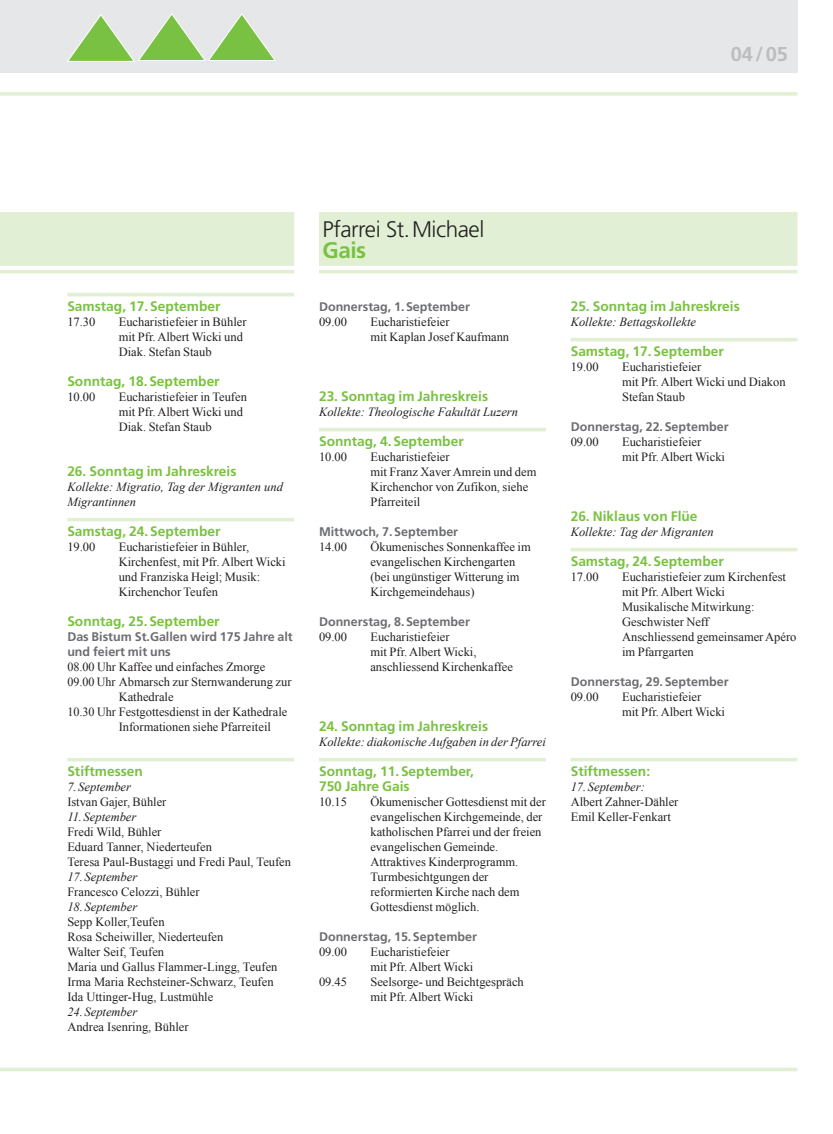
<style>
.page{position:relative;width:833px;height:1134px;background:#fff}
.page>*{position:absolute;margin:0;border:0;box-sizing:border-box;transform-origin:0 0}
.t1{font:300 22.5px "Frutiger LT Std";letter-spacing:-.02em;color:#231f20}
.t2{font:700 22.5px "Frutiger LT Std";color:#79c142}
.t3{font:700 20px "Frutiger LT Std";color:#bcbdc0}
.t4{font:700 13.75px/15px "Frutiger LT Std";color:#79c142}
.t5{font:12.5px/15px "Times New Roman";color:#231f20}
.t6{font:italic 12.5px/15px "Times New Roman";color:#231f20}
.t7{font:700 12.5px/15px "Frutiger LT Std";color:#6c6d70}
.t8{font:12.5px "Times New Roman";color:#231f20;scale:.96 1}
</style>
<div class="page">
<div style="left:0;top:212px;width:294px;height:54px;background:#e1efd4"></div>
<hr style="left:0;top:270px;width:294px;height:3px;background:#e1efd4">
<div style="left:319px;top:212px;width:478px;height:54px;background:#e1efd4"></div>
<hr style="left:319px;top:270px;width:478px;height:3px;background:#e1efd4">
<div style="left:0;top:0;width:797px;height:73px;background:#e6e7e9"></div>
<hr style="left:0;top:92px;width:797px;height:4px;background:#e1efd4">
<svg style="left:67px;top:14px;width:208px;height:48px"></svg>
<hr style="left:0;top:1068px;width:797px;height:3px;background:#e1efd4">
<hr style="left:67px;top:293px;width:227px;height:3px;background:#e1efd4">
<hr style="left:67px;top:518px;width:227px;height:3px;background:#e1efd4">
<hr style="left:67px;top:758px;width:227px;height:3px;background:#e1efd4">
<hr style="left:319px;top:428px;width:227px;height:3px;background:#e1efd4">
<hr style="left:319px;top:758px;width:227px;height:3px;background:#e1efd4">
<hr style="left:570px;top:338px;width:227px;height:3px;background:#e1efd4">
<hr style="left:570px;top:548px;width:227px;height:3px;background:#e1efd4">
<hr style="left:570px;top:758px;width:227px;height:3px;background:#e1efd4">
<h2 class="t3" style="left:730px;top:42px;width:59px">04/05</h2>
<p class="t4" style="left:67px;top:298px;width:155px">Samstag, 17.September</p>
<p class="t5" style="left:67px;top:314px;width:30px">17.30</p>
<p class="t5" style="left:119px;top:314px;width:129px">Eucharistiefeier in Bühler mit Pfr. Albert Wicki und<br>Diak. Stefan Staub</p>
<p class="t4" style="left:67px;top:373px;width:154px">Sonntag, 18.September</p>
<p class="t5" style="left:67px;top:389px;width:30px">10.00</p>
<p class="t5" style="left:119px;top:389px;width:130px">Eucharistiefeier in Teufen mit Pfr. Albert Wicki und<br>Diak. Stefan Staub</p>
<p class="t4" style="left:67px;top:463px;width:171px">26. Sonntag im Jahreskreis</p>
<p class="t6" style="left:67px;top:479px;width:217px">Kollekte: Migratio, Tag der Migranten und<br>Migrantinnen</p>
<p class="t4" style="left:67px;top:523px;width:155px">Samstag, 24.September</p>
<p class="t5" style="left:67px;top:539px;width:30px">19.00</p>
<p class="t5" style="left:119px;top:539px;width:168px">Eucharistiefeier in Bühler,<br>Kirchenfest, mit Pfr. Albert Wicki und Franziska Heigl; Musik:<br>Kirchenchor Teufen</p>
<p class="t4" style="left:67px;top:613px;width:154px">Sonntag, 25.September</p>
<p class="t7" style="left:67px;top:629px;width:227px">Das Bistum St.Gallen wird 175 Jahre alt und feiert mit uns</p>
<p class="t5" style="left:67px;top:659px;width:199px">08.00 Uhr Kaffee und einfaches Zmorge</p>
<p class="t8" style="left:67px;top:673px;width:235px">09.00 Uhr Abmarsch zur Sternwanderung zur</p>
<p class="t5" style="left:119px;top:689px;width:56px">Kathedrale</p>
<p class="t5" style="left:67px;top:704px;width:221px">10.30 Uhr Festgottesdienst in der Kathedrale</p>
<p class="t5" style="left:119px;top:719px;width:154px">Informationen siehe Pfarreiteil</p>
<p class="t4" style="left:67px;top:763px;width:77px">Stiftmessen</p>
<p class="t6" style="left:67px;top:779px;width:65px">7.September</p>
<p class="t5" style="left:67px;top:794px;width:100px">Istvan Gajer, Bühler</p>
<p class="t6" style="left:67px;top:809px;width:71px">11. September</p>
<p class="t5" style="left:67px;top:824px;width:225px">Fredi Wild, Bühler<br>Eduard Tanner, Niederteufen<br>Teresa Paul-Bustaggi und Fredi Paul, Teufen</p>
<p class="t6" style="left:67px;top:869px;width:71px">17.September</p>
<p class="t5" style="left:67px;top:884px;width:134px">Francesco Celozzi, Bühler</p>
<p class="t6" style="left:67px;top:899px;width:71px">18.September</p>
<p class="t5" style="left:67px;top:914px;width:212px">Sepp Koller,Teufen<br>Rosa Scheiwiller, Niederteufen<br>Walter Seif, Teufen<br>Maria und Gallus Flammer-Lingg, Teufen<br>Irma Maria Rechsteiner-Schwarz, Teufen<br>Ida Uttinger-Hug, Lustmühle</p>
<p class="t6" style="left:67px;top:1004px;width:71px">24.September</p>
<p class="t5" style="left:67px;top:1019px;width:123px">Andrea Isenring, Bühler</p>
<h1 class="t1" style="left:322px;top:217px;width:163px">Pfarrei St.Michael</h1>
<h1 class="t2" style="left:322px;top:236px;width:45px">Gais</h1>
<p class="t7" style="left:319px;top:299px;width:152px">Donnerstag, 1.September</p>
<p class="t5" style="left:319px;top:314px;width:30px">09.00</p>
<p class="t5" style="left:370px;top:314px;width:140px">Eucharistiefeier<br>mit Kaplan Josef Kaufmann</p>
<p class="t4" style="left:319px;top:388px;width:171px">23. Sonntag im Jahreskreis</p>
<p class="t6" style="left:319px;top:404px;width:200px">Kollekte: Theologische Fakultät Luzern</p>
<p class="t4" style="left:319px;top:433px;width:146px">Sonntag, 4.September</p>
<p class="t5" style="left:319px;top:449px;width:30px">10.00</p>
<p class="t5" style="left:370px;top:449px;width:167px">Eucharistiefeier<br>mit Franz Xaver Amrein und dem<br>Kirchenchor von Zufikon, siehe<br>Pfarreiteil</p>
<p class="t7" style="left:319px;top:524px;width:141px">Mittwoch, 7.September</p>
<p class="t5" style="left:319px;top:539px;width:30px">14.00</p>
<p class="t5" style="left:370px;top:539px;width:162px">Ökumenisches Sonnenkaffee im evangelischen Kirchengarten (bei ungünstiger Witterung im<br>Kirchgemeindehaus)</p>
<p class="t7" style="left:319px;top:614px;width:152px">Donnerstag, 8.September</p>
<p class="t5" style="left:319px;top:629px;width:30px">09.00</p>
<p class="t5" style="left:370px;top:629px;width:144px">Eucharistiefeier<br>mit Pfr. Albert Wicki, anschliessend Kirchenkaffee</p>
<p class="t4" style="left:319px;top:718px;width:171px">24. Sonntag im Jahreskreis</p>
<p class="t6" style="left:319px;top:734px;width:228px">Kollekte: diakonische Aufgaben in der Pfarrei</p>
<p class="t4" style="left:319px;top:763px;width:156px">Sonntag, 11.September,<br>750 Jahre Gais</p>
<p class="t5" style="left:319px;top:794px;width:30px">10.15</p>
<p class="t5" style="left:370px;top:794px;width:177px">Ökumenischer Gottesdienst mit der evangelischen Kirchgemeinde, der katholischen Pfarrei und der freien evangelischen Gemeinde.<br>Attraktives Kinderprogramm.<br>Turmbesichtgungen der reformierten Kirche nach dem<br>Gottesdienst möglich.</p>
<p class="t7" style="left:319px;top:929px;width:159px">Donnerstag, 15.September</p>
<p class="t5" style="left:319px;top:944px;width:30px">09.00</p>
<p class="t5" style="left:370px;top:944px;width:104px">Eucharistiefeier<br>mit Pfr. Albert Wicki</p>
<p class="t5" style="left:319px;top:974px;width:30px">09.45</p>
<p class="t5" style="left:370px;top:974px;width:155px">Seelsorge- und Beichtgespräch mit Pfr. Albert Wicki</p>
<p class="t4" style="left:570px;top:298px;width:171px">25. Sonntag im Jahreskreis</p>
<p class="t6" style="left:570px;top:314px;width:127px">Kollekte: Bettagskollekte</p>
<p class="t4" style="left:570px;top:343px;width:155px">Samstag, 17.September</p>
<p class="t5" style="left:570px;top:359px;width:30px">19.00</p>
<p class="t5" style="left:622px;top:359px;width:165px">Eucharistiefeier<br>mit Pfr. Albert Wicki und Diakon<br>Stefan Staub</p>
<p class="t7" style="left:570px;top:419px;width:159px">Donnerstag, 22.September</p>
<p class="t5" style="left:570px;top:434px;width:30px">09.00</p>
<p class="t5" style="left:622px;top:434px;width:104px">Eucharistiefeier<br>mit Pfr. Albert Wicki</p>
<p class="t4" style="left:570px;top:508px;width:128px">26. Niklaus von Flüe</p>
<p class="t6" style="left:570px;top:524px;width:144px">Kollekte: Tag der Migranten</p>
<p class="t4" style="left:570px;top:553px;width:155px">Samstag, 24.September</p>
<p class="t5" style="left:570px;top:569px;width:30px">17.00</p>
<p class="t5" style="left:622px;top:569px;width:176px">Eucharistiefeier zum Kirchenfest mit Pfr. Albert Wicki<br>Musikalische Mitwirkung:<br>Geschwister Neff<br>Anschliessend gemeinsamer Apéro im Pfarrgarten</p>
<p class="t7" style="left:570px;top:674px;width:159px">Donnerstag, 29.September</p>
<p class="t5" style="left:570px;top:689px;width:30px">09.00</p>
<p class="t5" style="left:622px;top:689px;width:104px">Eucharistiefeier<br>mit Pfr. Albert Wicki</p>
<p class="t4" style="left:570px;top:763px;width:81px">Stiftmessen:</p>
<p class="t6" style="left:570px;top:779px;width:76px">17. September:</p>
<p class="t5" style="left:570px;top:794px;width:109px">Albert Zahner-Dähler<br>Emil Keller-Fenkart</p>
</div>
